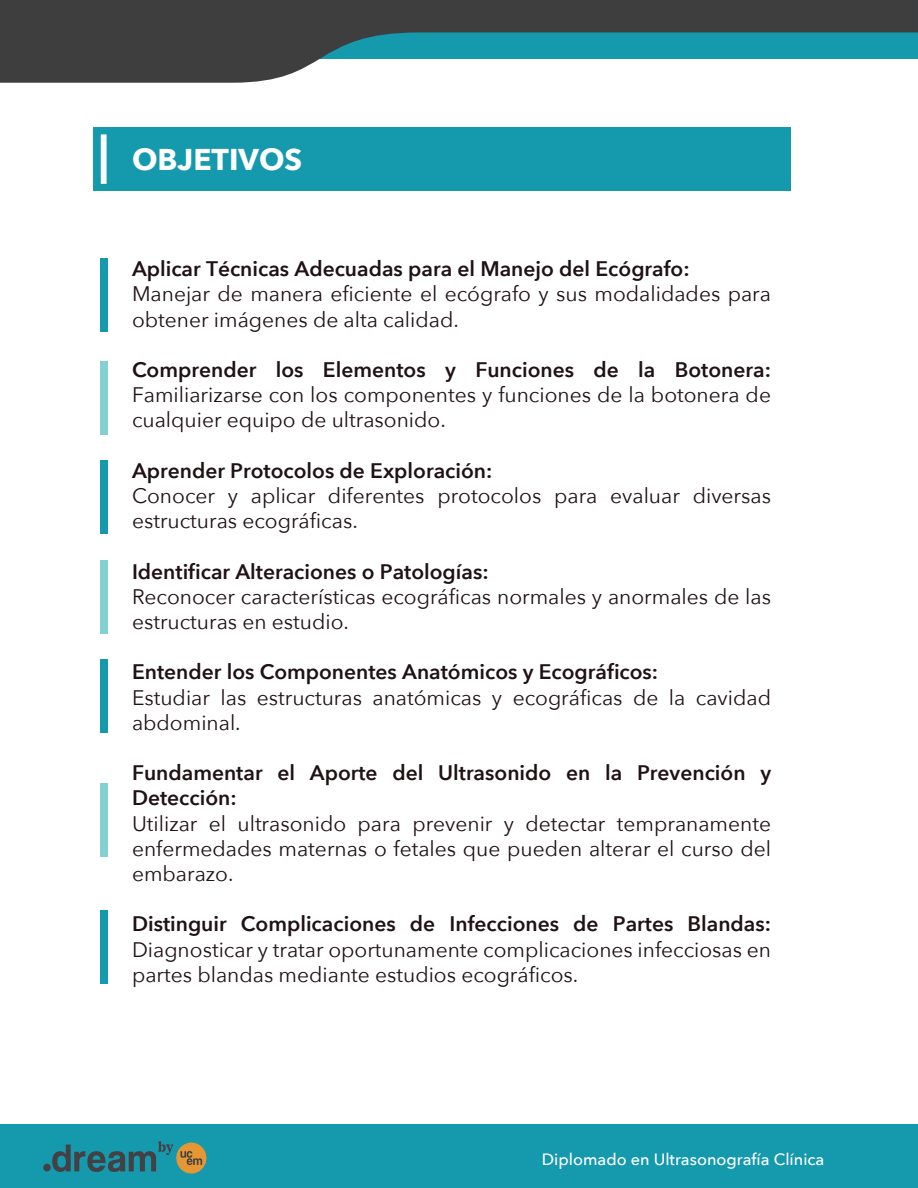
<style>
.page{position:relative;width:918px;height:1188px;background:#fff}
.page>*{position:absolute;margin:0;border:0;box-sizing:border-box;transform-origin:0 0}
.t1{font:700 30px "Avenir Next";color:#fff}
.t2{font:21px/25.2px "Avenir Next";color:#1f1114}
.t3{font:600 21px/25.2px "Avenir Next";color:#1f1114}
.t4{font:500 16.35px "Avenir Next";color:#fff}
</style>
<div class="page">
<div style="left:100px;top:361px;width:7px;height:73px;background:#83d0d2"></div>
<div style="left:100px;top:258px;width:7px;height:73px;background:#1499ad"></div>
<div style="left:100px;top:461px;width:7px;height:73px;background:#1499ad"></div>
<div style="left:100px;top:784px;width:7px;height:73px;background:#83d0d2"></div>
<div style="left:100px;top:910px;width:7px;height:73px;background:#1499ad"></div>
<div style="left:100px;top:560px;width:7px;height:73px;background:#83d0d2"></div>
<div style="left:100px;top:660px;width:7px;height:73px;background:#1499ad"></div>
<div style="left:93px;top:127px;width:698px;height:64px;background:#1499ad"></div>
<div style="left:101px;top:134px;width:6px;height:50px;background:#fff"></div>
<div style="left:0;top:1124px;width:918px;height:64px;background:#1499ad"></div>
<div style="left:43px;top:1164px;width:8px;height:7px;background:#444044;border-radius:50%"></div>
<div style="left:176px;top:1143px;width:30px;height:31px;background:#e49733;border-radius:50%"></div>
<svg style="left:180px;top:1151px;width:22px;height:14px"></svg>
<svg style="left:52px;top:1141px;width:121px;height:31px"></svg>
<svg style="left:0;top:0;width:918px;height:83px;fill:#3e3e3f"></svg>
<h1 class="t1" style="left:132px;top:134px;width:172px">OBJETIVOS</h1>
<p class="t3" style="left:132px;top:256px;width:559px">Aplicar Técnicas Adecuadas para el Manejo del Ecógrafo:</p>
<p class="t2" style="left:132px;top:281px;width:641px">Manejar de manera eficiente el ecógrafo y sus modalidades para obtener imágenes de alta calidad.</p>
<p class="t3" style="left:132px;top:357px;width:641px">Comprender los Elementos y Funciones de la Botonera:</p>
<p class="t2" style="left:132px;top:381px;width:640px">Familiarizarse con los componentes y funciones de la botonera de cualquier equipo de ultrasonido.</p>
<p class="t3" style="left:132px;top:457px;width:362px">Aprender Protocolos de Exploración:</p>
<p class="t2" style="left:132px;top:482px;width:641px">Conocer y aplicar diferentes protocolos para evaluar diversas estructuras ecográficas.</p>
<p class="t3" style="left:132px;top:558px;width:358px">Identificar Alteraciones o Patologías:</p>
<p class="t2" style="left:132px;top:583px;width:641px">Reconocer características ecográficas normales y anormales de las estructuras en estudio.</p>
<p class="t3" style="left:132px;top:659px;width:528px">Entender los Componentes Anatómicos y Ecográficos:</p>
<p class="t2" style="left:132px;top:684px;width:641px">Estudiar las estructuras anatómicas y ecográficas de la cavidad abdominal.</p>
<p class="t3" style="left:132px;top:760px;width:641px">Fundamentar el Aporte del Ultrasonido en la Prevención y<br>Detección:</p>
<p class="t2" style="left:132px;top:810px;width:641px;text-align:justify">Utilizar el ultrasonido para prevenir y detectar tempranamente enfermedades maternas o fetales que pueden alterar el curso del embarazo.</p>
<p class="t3" style="left:132px;top:911px;width:641px">Distinguir Complicaciones de Infecciones de Partes Blandas:</p>
<p class="t2" style="left:132px;top:936px;width:641px">Diagnosticar y tratar oportunamente complicaciones infecciosas en partes blandas mediante estudios ecográficos.</p>
<p class="t4" style="left:542px;top:1145px;width:284px">Diplomado en Ultrasonografía Clínica</p>
</div>
